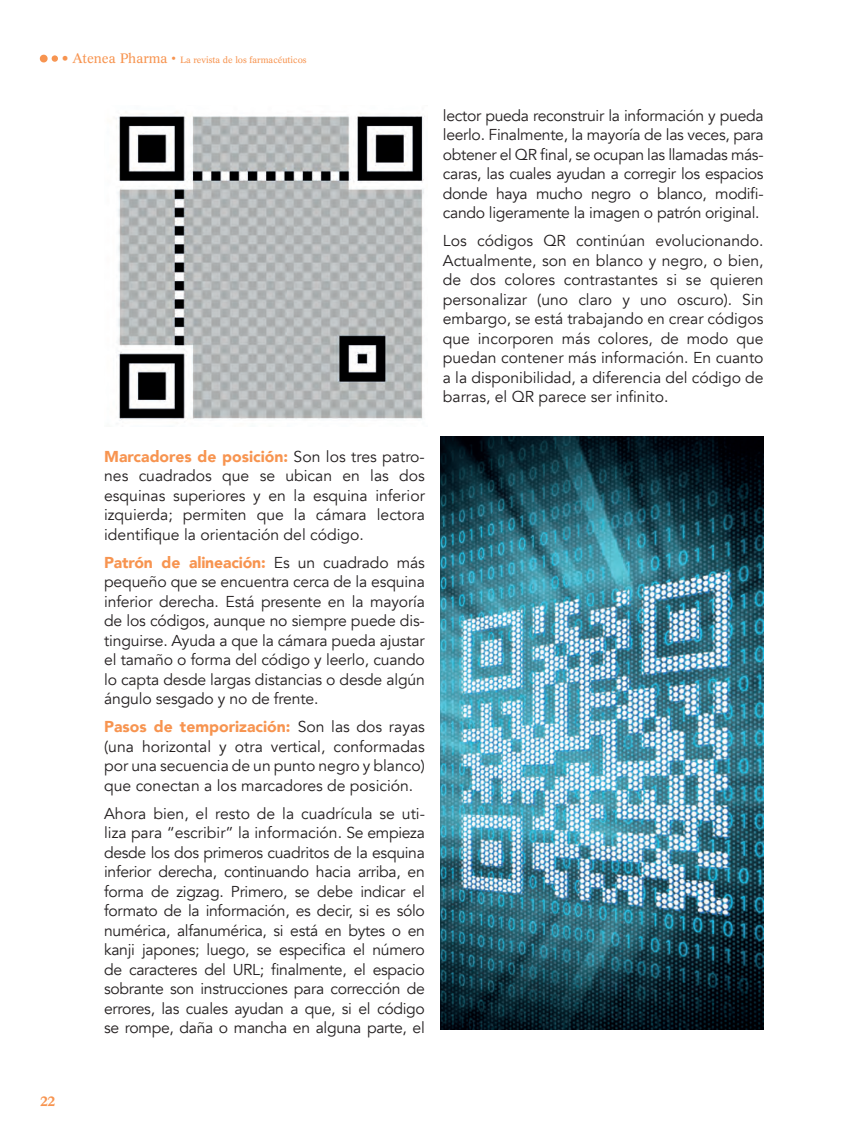
<style>
.page{position:relative;width:846px;height:1148px;background:#fff}
.page>*{position:absolute;margin:0;border:0;box-sizing:border-box;transform-origin:0 0}
.t1{font:15.75px/19.5px "Avenir";letter-spacing:-.01em;color:#231f20;text-align:justify}
.t2{font:500 13.5px "Concorde BE";color:#f79450}
.t3{font:9px "Concorde BE";color:#f79450}
.s1{font-family:"Avenir";font-weight:300;font-size:13.5px}
.s2{font-size:13.5px}
.s3{font-weight:900;color:#f79450}
</style>
<div class="page">
<svg style="left:39px;top:54px;width:19px;height:9px"></svg>
<img style="left:116px;top:112px;width:308px;height:308px">
<img style="left:440px;top:437px;width:323px;height:592px">
<p class="t3" style="left:40px;top:55px;width:268px"><span class="s1">• • •</span> <span class="s2">Atenea Pharma •</span> La revista de los farmacéuticos</p>
<p class="t1" style="left:104px;top:447px;width:322px"><span class="s3">Marcadores de posición:</span> Son los tres patro&shy;nes cuadrados que se ubican en las dos esquinas superiores y en la esquina inferior izquierda; permiten que la cámara lectora identifique la orientación del código.</p>
<p class="t1" style="left:104px;top:553px;width:322px"><span class="s3">Patrón de alineación:</span> Es un cuadrado más pequeño que se encuentra cerca de la esquina inferior derecha. Está presente en la mayoría de los códigos, aunque no siempre puede dis&shy;tinguirse. Ayuda a que la cámara pueda ajustar el tamaño o forma del código y leerlo, cuando lo capta desde largas distancias o desde algún ángulo sesgado y no de frente.</p>
<p class="t1" style="left:104px;top:717px;width:322px"><span class="s3">Pasos de temporización:</span> Son las dos rayas (una horizontal y otra vertical, conformadas por una secuencia de un punto negro y blanco) que conectan a los marcadores de posición.</p>
<p class="t1" style="left:104px;top:804px;width:322px">Ahora bien, el resto de la cuadrícula se uti&shy;liza para “escribir” la información. Se empieza desde los dos primeros cuadritos de la esquina inferior derecha, continuando hacia arriba, en forma de zigzag. Primero, se debe indicar el formato de la información, es decir, si es sólo numérica, alfanumérica, si está en bytes o en kanji japones; luego, se especifica el número de caracteres del URL; finalmente, el espacio sobrante son instrucciones para corrección de errores, las cuales ayudan a que, si el código se rompe, daña o mancha en alguna parte, el</p>
<p class="t1" style="left:443px;top:106px;width:322px">lector pueda reconstruir la información y pueda leerlo. Finalmente, la mayoría de las veces, para obtener el QR final, se ocupan las llamadas más&shy;caras, las cuales ayudan a corregir los espacios donde haya mucho negro o blanco, modifi&shy;cando ligeramente la imagen o patrón original.</p>
<p class="t1" style="left:443px;top:231px;width:322px">Los códigos QR continúan evolucionando.<br>Actualmente, son en blanco y negro, o bien, de dos colores contrastantes si se quieren personalizar (uno claro y uno oscuro). Sin embargo, se está trabajando en crear códigos que incorporen más colores, de modo que puedan contener más información. En cuanto a la disponibilidad, a diferencia del código de barras, el QR parece ser infinito.</p>
<p class="t2" style="left:40px;top:1093px;width:17px">22</p>
</div>
